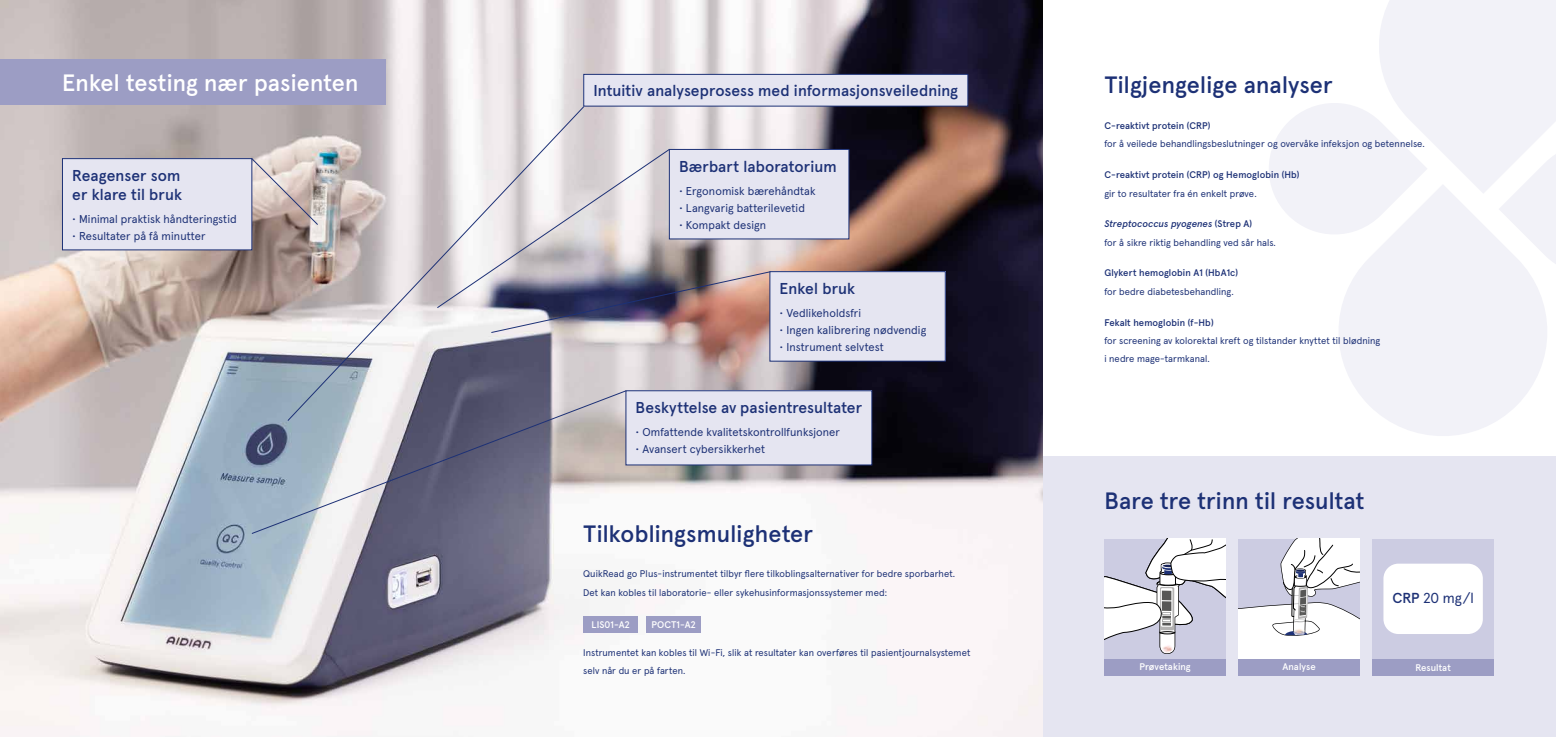
<style>
.page{position:relative;width:1556px;height:737px;background:#fff}
.page>*{position:absolute;margin:0;border:0;box-sizing:border-box;transform-origin:0 0}
.t1{font:500 23.62px "Apercu Pro";letter-spacing:.01em;color:#1d3176}
.t2{font:500 23.62px "Apercu Pro";letter-spacing:.005em;color:#fff}
.t3{font:500 15.75px/18.9px "Apercu Pro";letter-spacing:.005em;color:#1d3176}
.t4{font:14.44px "Apercu Pro";color:#1d3176}
.t5{font:11.38px "Apercu Pro";letter-spacing:.01em;color:#1d3176}
.t6{font:9.62px/18.4px "Apercu Pro";letter-spacing:.01em;color:#1d3176}
.t7{font:500 9.62px "Apercu Pro";letter-spacing:.01em;color:#1d3176}
.t8{font:500 9.62px "Apercu Pro";letter-spacing:.005em;color:#fff}
.s1{font-weight:500;font-style:italic}
.s2{font-weight:500}
</style>
<div class="page">
<svg style="left:1339px;top:281px;width:208px;height:155px;fill:#f2f2f8"></svg>
<svg style="left:1269px;top:0;width:286px;height:281px"></svg>
<div style="left:1042px;top:456px;width:513px;height:281px;background:#e5e5f1"></div>
<img style="left:0;top:0;width:1042px;height:737px">
<div style="left:583px;top:616px;width:54px;height:16px;background:#9c9dc4"></div>
<div style="left:646px;top:616px;width:54px;height:16px;background:#9c9dc4"></div>
<div style="left:1372px;top:659px;width:121px;height:16px;background:#9c9dc4"></div>
<div style="left:1372px;top:539px;width:121px;height:120px;background:#cccce2"></div>
<div style="left:1383px;top:563px;width:99px;height:71px;background:#fff;border-radius:15px"></div>
<div style="left:1238px;top:659px;width:121px;height:16px;background:#9c9dc4"></div>
<svg style="left:1238px;top:539px;width:121px;height:120px;background:#e2e2e9"></svg>
<div style="left:1104px;top:659px;width:121px;height:16px;background:#9c9dc4"></div>
<div style="left:1104px;top:539px;width:121px;height:120px;background:#cccce2"></div>
<svg style="left:1104px;top:539px;width:121px;height:115px"></svg>
<div style="left:0;top:59px;width:386px;height:46px;background:#9c9dc4"></div>
<div style="left:626px;top:391px;width:245px;height:74px;background:#e5e5f1"></div>
<div style="left:625px;top:390px;width:247px;height:75px;border:1px solid #1d3176"></div>
<div style="left:62px;top:159px;width:190px;height:91px;background:#e5e5f1"></div>
<div style="left:62px;top:158px;width:190px;height:92px;border:1px solid #1d3176"></div>
<div style="left:669px;top:149px;width:179px;height:90px;background:#e5e5f1"></div>
<div style="left:669px;top:149px;width:180px;height:90px;border:1px solid #1d3176"></div>
<div style="left:583px;top:74px;width:384px;height:32px;background:#e5e5f1"></div>
<div style="left:583px;top:74px;width:385px;height:32px;border:1px solid #1d3176"></div>
<svg style="left:287px;top:106px;width:297px;height:284px"></svg>
<svg style="left:251px;top:158px;width:67px;height:67px;background:#cabab6"></svg>
<div style="left:769px;top:272px;width:176px;height:89px;background:#e5e5f1"></div>
<div style="left:769px;top:271px;width:176px;height:90px;border:1px solid #1d3176"></div>
<img style="left:437px;top:149px;width:333px;height:184px">
<svg style="left:251px;top:390px;width:375px;height:144px"></svg>
<h1 class="t2" style="left:62px;top:65px;width:298px">Enkel testing nær pasienten</h1>
<h2 class="t3" style="left:72px;top:165px;width:111px">Reagenser som er klare til bruk</h2>
<p class="t5" style="left:72px;top:210px;width:166px">• Minimal praktisk håndteringstid</p>
<p class="t5" style="left:72px;top:227px;width:135px">• Resultater på få minutter</p>
<h2 class="t3" style="left:593px;top:80px;width:366px">Intuitiv analyseprosess med informasjonsveiledning</h2>
<h2 class="t3" style="left:679px;top:155px;width:159px">Bærbart laboratorium</h2>
<p class="t5" style="left:679px;top:182px;width:138px">• Ergonomisk bærehåndtak</p>
<p class="t5" style="left:679px;top:199px;width:127px">• Langvarig batterilevetid</p>
<p class="t5" style="left:679px;top:216px;width:89px">• Kompakt design</p>
<h2 class="t3" style="left:779px;top:278px;width:77px">Enkel bruk</h2>
<p class="t5" style="left:779px;top:304px;width:83px">• Vedlikeholdsfri</p>
<p class="t5" style="left:779px;top:321px;width:148px">• Ingen kalibrering nødvendig</p>
<p class="t5" style="left:779px;top:339px;width:106px">• Instrument selvtest</p>
<h2 class="t3" style="left:635px;top:397px;width:228px">Beskyttelse av pasientresultater</h2>
<p class="t5" style="left:635px;top:423px;width:206px">• Omfattende kvalitetskontrollfunksjoner</p>
<p class="t5" style="left:635px;top:441px;width:131px">• Avansert cybersikkerhet</p>
<h1 class="t1" style="left:583px;top:515px;width:231px">Tilkoblingsmuligheter</h1>
<p class="t6" style="left:583px;top:564px;width:373px">QuikRead go Plus-instrumentet tilbyr flere tilkoblingsalternativer for bedre sporbarhet.<br>Det kan kobles til laboratorie- eller sykehusinformasjonssystemer med:</p>
<p class="t8" style="left:591px;top:617px;width:40px">LIS01-A2</p>
<p class="t8" style="left:651px;top:617px;width:46px">POCT1-A2</p>
<p class="t6" style="left:583px;top:642px;width:389px">Instrumentet kan kobles til Wi-Fi, slik at resultater kan overføres til pasientjournalsystemet selv når du er på farten.</p>
<h1 class="t1" style="left:1104px;top:66px;width:230px">Tilgjengelige analyser</h1>
<p class="t7" style="left:1104px;top:118px;width:108px">C-reaktivt protein (CRP)</p>
<p class="t6" style="left:1104px;top:134px;width:322px">for å veilede behandlingsbeslutninger og overvåke infeksjon og betennelse.</p>
<p class="t7" style="left:1104px;top:167px;width:196px">C-reaktivt protein (CRP) og Hemoglobin (Hb)</p>
<p class="t6" style="left:1104px;top:183px;width:154px">gir to resultater fra én enkelt prøve.</p>
<p class="t6" style="left:1104px;top:214px;width:173px"><span class="s1">Streptococcus pyogenes</span> <span class="s2">(Strep A)<br></span>for å sikre riktig behandling ved sår hals.</p>
<p class="t7" style="left:1104px;top:266px;width:135px">Glykert hemoglobin A1 (HbA1c)</p>
<p class="t6" style="left:1104px;top:281px;width:131px">for bedre diabetesbehandling.</p>
<p class="t7" style="left:1104px;top:315px;width:111px">Fekalt hemoglobin (f-Hb)</p>
<p class="t6" style="left:1104px;top:331px;width:277px">for screening av kolorektal kreft og tilstander knyttet til blødning i nedre mage-tarmkanal.</p>
<h1 class="t1" style="left:1104px;top:483px;width:261px">Bare tre trinn til resultat</h1>
<p class="t8" style="left:1139px;top:659px;width:53px">Prøvetaking</p>
<p class="t8" style="left:1282px;top:659px;width:35px">Analyse</p>
<h3 class="t4" style="left:1392px;top:587px;width:83px"><span class="s2">CRP</span> 20 mg/l</h3>
<p class="t8" style="left:1415px;top:659px;width:37px">Resultat</p>
</div>
